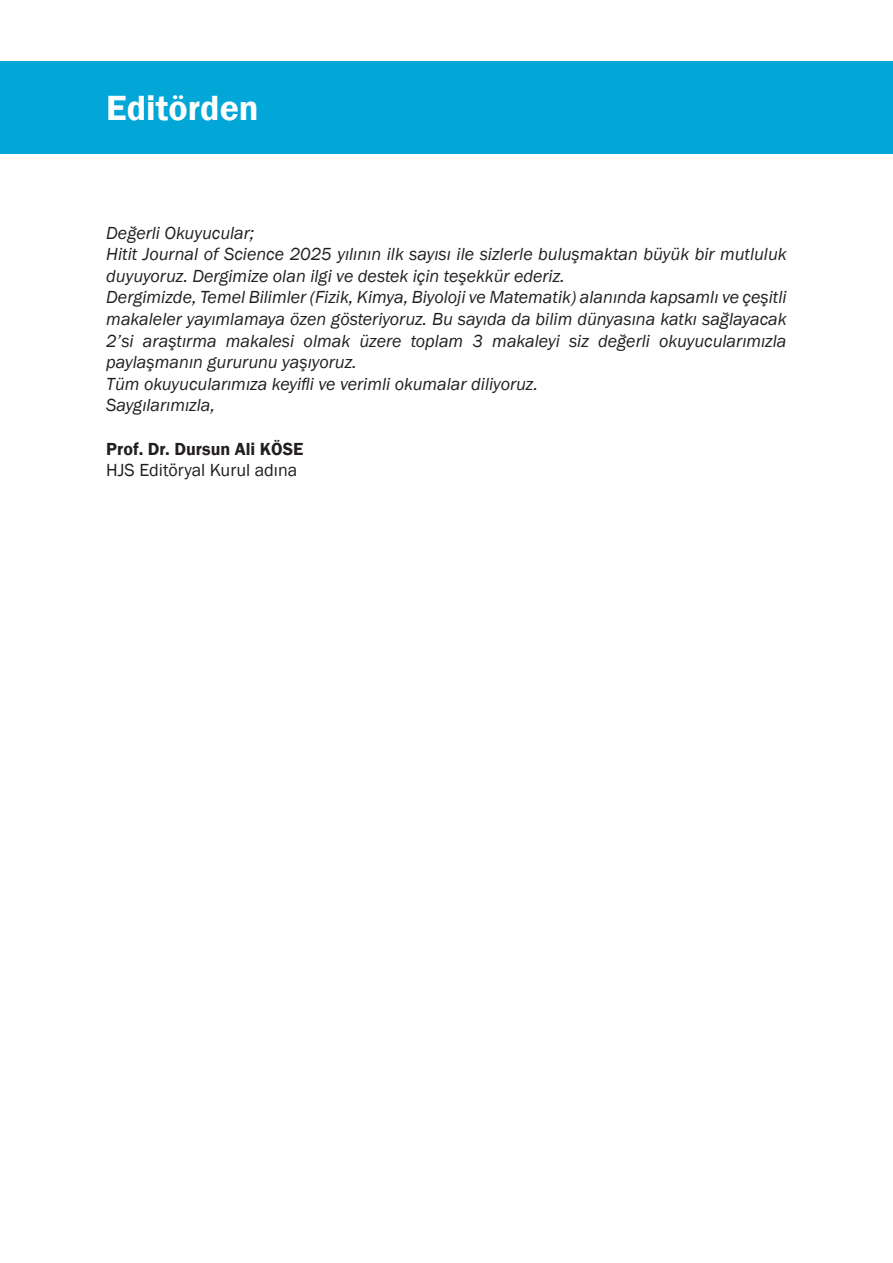
<style>
.page{position:relative;width:893px;height:1263px;background:#fff}
.page>*{position:absolute;margin:0;border:0;box-sizing:border-box;transform-origin:0 0}
.t1{font:600 36px "Franklin Gothic";color:#fff}
.t2{font:italic 18px/21.6px "Franklin Gothic";color:#231f20}
.t3{font:18px "Franklin Gothic";color:#231f20}
.t4{font:600 18px "Franklin Gothic";color:#231f20}
</style>
<div class="page">
<div style="left:0;top:62px;width:893px;height:92px;background:#03a7d7"></div>
<p class="t1" style="left:106px;top:86px;width:154px">Editörden</p>
<p class="t2" style="left:106px;top:222px;width:150px">Değerli Okuyucular;</p>
<p class="t2" style="left:106px;top:244px;width:682px">Hitit Journal of Science 2025 yılının ilk sayısı ile sizlerle buluşmaktan büyük bir mutluluk duyuyoruz. Dergimize olan ilgi ve destek için teşekkür ederiz.</p>
<p class="t2" style="left:106px;top:287px;width:682px;text-align:justify">Dergimizde, Temel Bilimler (Fizik, Kimya, Biyoloji ve Matematik) alanında kapsamlı ve çeşitli makaleler yayımlamaya özen gösteriyoruz. Bu sayıda da bilim dünyasına katkı sağlayacak 2’si araştırma makalesi olmak üzere toplam 3 makaleyi siz değerli okuyucularımızla paylaşmanın gururunu yaşıyoruz.</p>
<p class="t2" style="left:106px;top:373px;width:433px">Tüm okuyucularımıza keyifli ve verimli okumalar diliyoruz.</p>
<p class="t2" style="left:106px;top:395px;width:110px">Saygılarımızla,</p>
<p class="t4" style="left:106px;top:437px;width:199px">Prof. Dr. Dursun Ali KÖSE</p>
<p class="t3" style="left:106px;top:459px;width:193px">HJS Editöryal Kurul adına</p>
</div>
